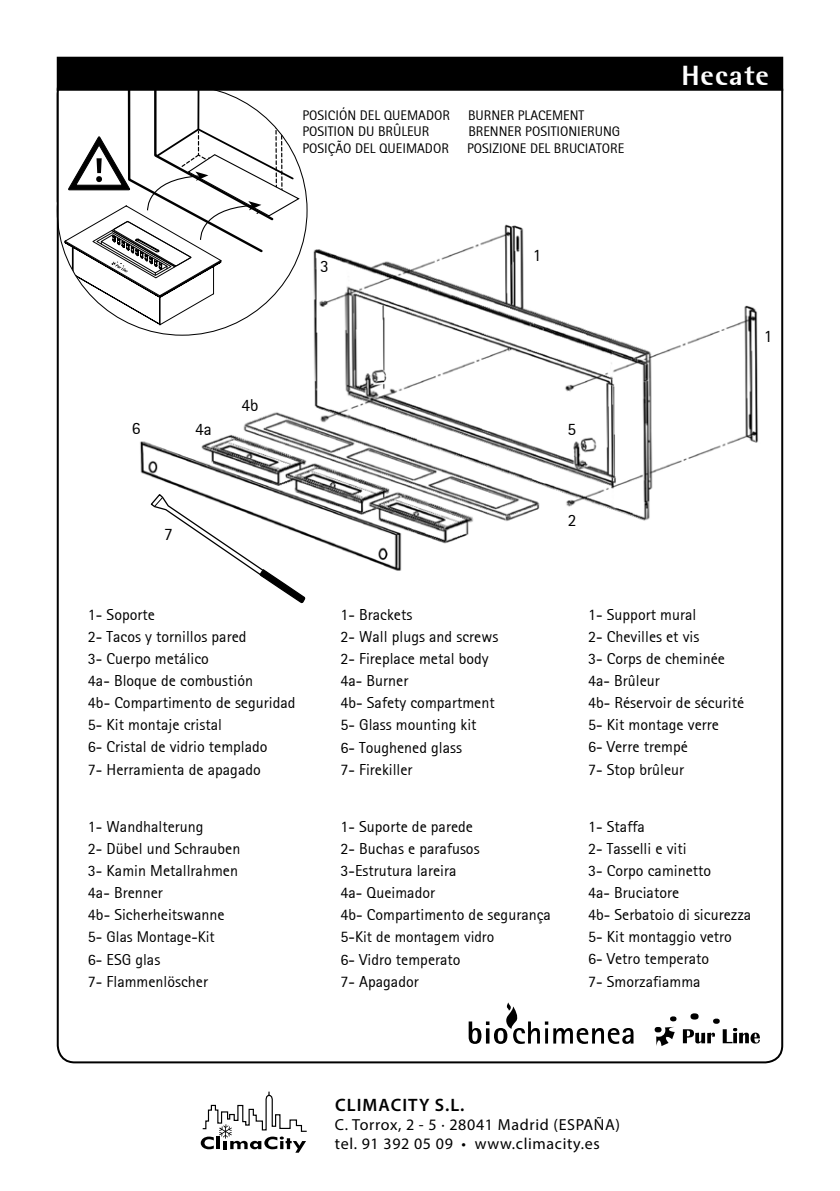
<style>
.page{position:relative;width:840px;height:1191px;background:#fff}
.page>*{position:absolute;margin:0;border:0;box-sizing:border-box;transform-origin:0 0}
.t1{font:800 28px "AT Rotis Semi Sans";letter-spacing:.04em;color:#fff}
.t2{font:600 18px "Myriad Pro";letter-spacing:.06em;color:#000}
.t3{font:17.4px "AT Rotis Sans Serif";color:#000}
.t4{font:16px/22px "AT Rotis Sans Serif";color:#000}
.t5{font:16px/19.2px "Myriad Pro";letter-spacing:.04em;color:#000}
.t6{font:15.6px "AT Rotis Sans Serif";color:#000}
.t7{font:14px "AT Rotis Sans Serif";color:#000}
.s1{font-size:16px}
</style>
<div class="page">
<img style="left:140px;top:224px;width:618px;height:347px">
<svg style="left:149px;top:493px;width:157px;height:110px"></svg>
<svg style="left:201px;top:1091px;width:106px;height:61px"></svg>
<svg style="left:654px;top:1027px;width:20px;height:19px"></svg>
<svg style="left:670px;top:1016px;width:6px;height:5px"></svg>
<div style="left:690px;top:1013px;width:8px;height:6px;background:#000;border-radius:50%"></div>
<svg style="left:682px;top:1018px;width:77px;height:26px"></svg>
<svg style="left:468px;top:1002px;width:165px;height:42px"></svg>
<div style="left:58px;top:58px;width:723px;height:32px;background:#000"></div>
<div style="left:57px;top:57px;width:725px;height:34px;border:2px solid #000"></div>
<svg style="left:56px;top:85px;width:252px;height:251px"></svg>
<svg style="left:64px;top:86px;width:237px;height:240px"></svg>
<p class="t7" style="left:302px;top:107px;width:149px">POSICIÓN DEL QUEMADOR</p>
<p class="t7" style="left:468px;top:107px;width:118px">BURNER PLACEMENT</p>
<p class="t7" style="left:302px;top:123px;width:128px">POSITION DU BRÛLEUR</p>
<p class="t7" style="left:468px;top:123px;width:153px">BRENNER POSITIONIERUNG</p>
<p class="t7" style="left:302px;top:140px;width:148px">POSIÇÃO DEL QUEIMADOR</p>
<p class="t7" style="left:466px;top:140px;width:159px">POSIZIONE DEL BRUCIATORE</p>
<h1 class="t1" style="left:681px;top:58px;width:89px">Hecate</h1>
<p class="t3" style="left:132px;top:418px;width:10px">6</p>
<p class="t3" style="left:195px;top:419px;width:18px">4a</p>
<p class="t3" style="left:241px;top:394px;width:18px">4b</p>
<p class="t3" style="left:320px;top:256px;width:10px">3</p>
<p class="t3" style="left:532px;top:245px;width:10px">1</p>
<p class="t3" style="left:567px;top:419px;width:10px">5</p>
<p class="t3" style="left:763px;top:326px;width:10px">1</p>
<p class="t3" style="left:164px;top:524px;width:10px">7</p>
<p class="t4" style="left:88px;top:603px;width:209px">1- Soporte<br>2- Tacos y tornillos pared<br>3- Cuerpo metálico<br>4a- Bloque de combustión<br>4b- Compartimento de seguridad<br>5- Kit montaje cristal<br>6- Cristal de vidrio templado<br>7- Herramienta de apagado</p>
<p class="t4" style="left:88px;top:815px;width:154px">1- Wandhalterung<br>2- Dübel und Schrauben<br>3- Kamin Metallrahmen<br>4a- Brenner<br>4b- Sicherheitswanne</p>
<p class="t6" style="left:88px;top:928px;width:128px"><span class="s1">5-</span> Glas Montage-Kit</p>
<p class="t4" style="left:88px;top:948px;width:121px">6- ESG glas<br>7- Flammenlöscher</p>
<p class="t3" style="left:567px;top:510px;width:10px">2</p>
<p class="t4" style="left:340px;top:604px;width:159px">1- Brackets<br>2- Wall plugs and screws<br>2- Fireplace metal body<br>4a- Burner<br>4b- Safety compartment<br>5- Glass mounting kit<br>6- Toughened glass<br>7- Firekiller</p>
<p class="t4" style="left:588px;top:603px;width:157px">1- Support mural<br>2- Chevilles et vis<br>3- Corps de cheminée<br>4a- Brûleur<br>4b- Réservoir de sécurité<br>5- Kit montage verre<br>6- Verre trempé<br>7- Stop brûleur</p>
<p class="t4" style="left:340px;top:815px;width:212px">1- Suporte de parede<br>2- Buchas e parafusos<br>3-Estrutura lareira<br>4a- Queimador<br>4b- Compartimento de segurança</p>
<p class="t6" style="left:340px;top:928px;width:155px"><span class="s1">5-</span>Kit de montagem vidro</p>
<p class="t4" style="left:340px;top:948px;width:121px">6- Vidro temperato<br>7- Apagador</p>
<p class="t4" style="left:588px;top:815px;width:164px">1- Staffa<br>2- Tasselli e viti<br>3- Corpo caminetto<br>4a- Bruciatore<br>4b- Serbatoio di sicurezza<br>5- Kit montaggio vetro<br>6- Vetro temperato<br>7- Smorzafiamma</p>
<p class="t2" style="left:335px;top:1093px;width:131px">CLIMACITY S.L.</p>
<p class="t5" style="left:335px;top:1114px;width:286px">C. Torrox, 2 - 5 · 28041 Madrid (ESPAÑA) tel. 91 392 05 09 • www.climacity.es</p>
</div>
